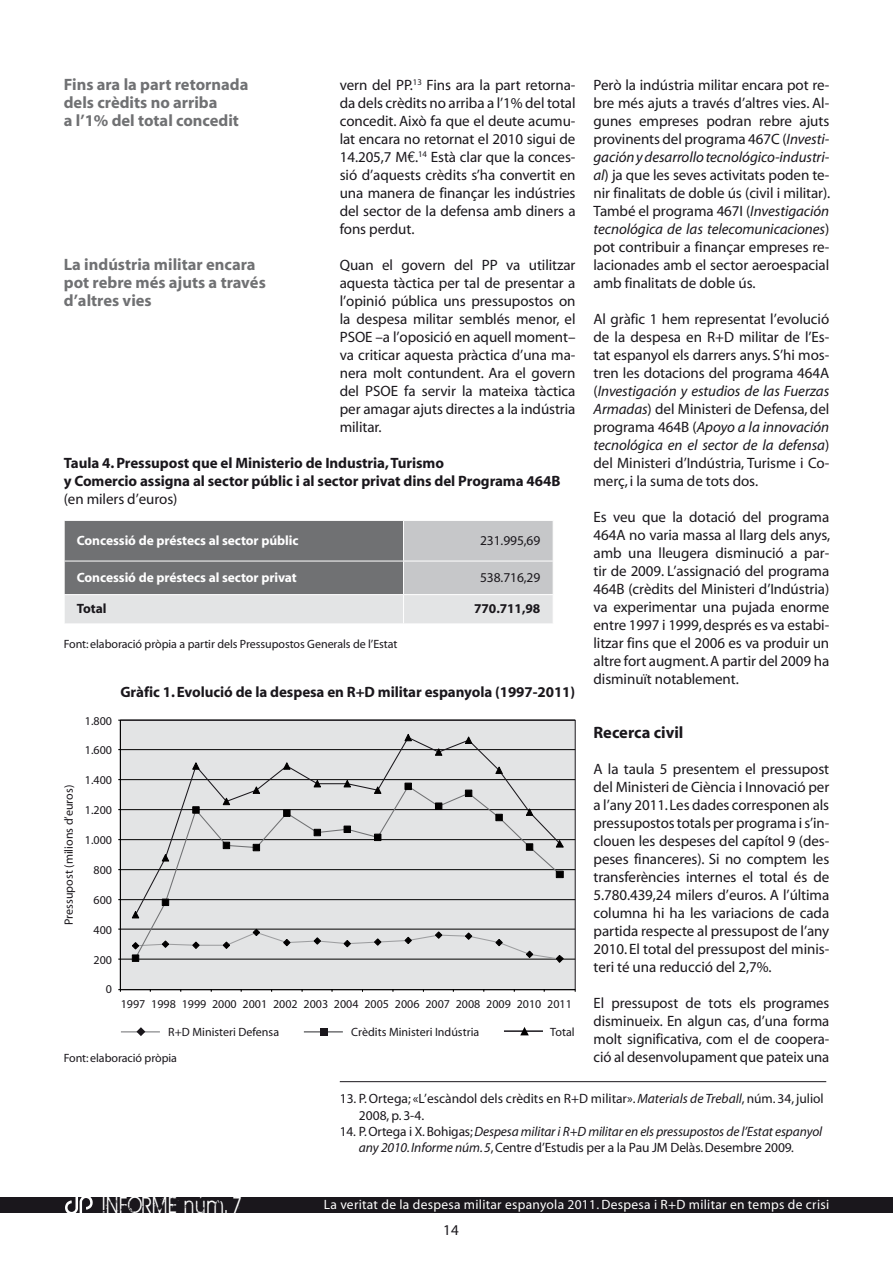
<style>
.page{position:relative;width:893px;height:1263px;background:#fff}
.page>*{position:absolute;margin:0;border:0;box-sizing:border-box;transform-origin:0 0}
.t1{font:25.2px "BIRTHOFAHERO";letter-spacing:.1em;color:#fff;scale:.83 1}
.t2{font:700 16.5px/18px "Myriad";color:#707173}
.t3{font:700 16.5px "Myriad";color:#1a171c}
.t4{font:15px/18px "Myriad";letter-spacing:-.005em;color:#1a171c;text-align:justify}
.t5{font:700 15px/18px "Myriad";letter-spacing:-.005em;color:#1a171c}
.t6{font:13.5px "Myriad";letter-spacing:-.005em;color:#1a171c}
.t7{font:italic 13.5px "Myriad";letter-spacing:-.01em;color:#1a171c}
.t8{font:13.5px "Myriad";letter-spacing:.02em;color:#fff}
.t9{font:700 13.5px "Myriad";letter-spacing:-.005em;color:#fff}
.t10{font:700 13.5px "Myriad";letter-spacing:-.005em;color:#1a171c}
.t11{font:12px "Myriad";color:#1a171c}
.s1{font-family:"Euphemia UCAS";font-size:13.5px}
.s2{font-style:italic}
.s3{font-style:normal}
</style>
<div class="page">
<div style="left:0;top:1197px;width:893px;height:16px;background:#1a171c"></div>
<svg style="left:65px;top:1197px;width:28px;height:16px"></svg>
<svg style="left:64px;top:520px;width:489px;height:103px;background:#a6a7a9"></svg>
<svg style="left:118px;top:720px;width:458px;height:272px;background:#d4d5d6"></svg>
<svg style="left:132px;top:962px;width:432px;height:1px"></svg>
<svg style="left:132px;top:918px;width:432px;height:44px;background:#d1d1d2"></svg>
<svg style="left:131px;top:734px;width:433px;height:184px;background:#d5d6d7"></svg>
<hr style="left:121px;top:1031px;width:39px;height:1px;background:#9d9ea0">
<svg style="left:136px;top:1027px;width:9px;height:9px"></svg>
<hr style="left:304px;top:1031px;width:39px;height:1px;background:#707173">
<div style="left:320px;top:1028px;width:7px;height:7px;background:#1a171c"></div>
<hr style="left:504px;top:1030px;width:39px;height:2px;background:#1a171c">
<svg style="left:520px;top:1027px;width:9px;height:8px"></svg>
<hr style="left:340px;top:1081px;width:486px;height:1px;background:#1a171c">
<p class="t2" style="left:64px;top:76px;width:186px">Fins ara la part retornada dels crèdits no arriba<br>a l’1% del total concedit</p>
<p class="t2" style="left:64px;top:256px;width:204px">La indústria militar encara pot rebre més ajuts a través d’altres vies</p>
<p class="t4" style="left:340px;top:77px;width:237px">vern del PP.<sup>13</sup> Fins ara la part retorna&shy;da dels crèdits no arriba a l’1% del total concedit. Això fa que el deute acumu&shy;lat encara no retornat el 2010 sigui de 14.205,7 M<span class="s1">€</span>.<sup>14</sup> Està clar que la conces&shy;sió d’aquests crèdits s’ha convertit en una manera de finançar les indústries del sector de la defensa amb diners a fons perdut.</p>
<p class="t4" style="left:340px;top:257px;width:237px">Quan el govern del PP va utilitzar aquesta tàctica per tal de presentar a l’opinió pública uns pressupostos on la despesa militar semblés menor, el PSOE</p>
<p class="t4" style="left:340px;top:329px;width:237px;text-indent:36px">–a l’oposició en aquell moment– va criticar aquesta pràctica d’una ma&shy;nera molt contundent. Ara el govern del PSOE</p>
<p class="t4" style="left:340px;top:383px;width:237px;text-indent:64px">fa servir la mateixa tàctica per amagar ajuts directes a la indústria militar.</p>
<p class="t5" style="left:64px;top:454px;width:498px">Taula 4. Pressupost que el Ministerio de Industria, Turismo<br>y Comercio assigna al sector públic i al sector privat dins del Programa 464B</p>
<p class="t4" style="left:64px;top:491px;width:115px">(en milers d’euros)</p>
<p class="t9" style="left:77px;top:533px;width:223px">Concessió de préstecs al sector públic</p>
<p class="t6" style="left:480px;top:533px;width:62px">231.995,69</p>
<p class="t9" style="left:77px;top:570px;width:221px">Concessió de préstecs al sector privat</p>
<p class="t6" style="left:480px;top:571px;width:62px">538.716,29</p>
<p class="t10" style="left:77px;top:602px;width:31px">Total</p>
<p class="t10" style="left:474px;top:602px;width:68px">770.711,98</p>
<p class="t11" style="left:64px;top:638px;width:335px">Font: elaboració pròpia a partir dels Pressupostos Generals de l’Estat</p>
<p class="t11" style="left:63px;top:925px;width:141px;rotate:-90deg">Pressupost (milions d’euros)</p>
<p class="t11" style="left:85px;top:714px;width:29px">1.800</p>
<p class="t11" style="left:85px;top:744px;width:29px">1.600</p>
<p class="t11" style="left:85px;top:774px;width:29px">1.400</p>
<p class="t11" style="left:85px;top:804px;width:29px">1.200</p>
<p class="t11" style="left:85px;top:834px;width:29px">1.000</p>
<p class="t11" style="left:94px;top:864px;width:20px">800</p>
<p class="t11" style="left:94px;top:894px;width:20px">600</p>
<p class="t11" style="left:94px;top:924px;width:20px">400</p>
<p class="t11" style="left:94px;top:953px;width:20px">200</p>
<p class="t11" style="left:106px;top:983px;width:8px">0</p>
<p class="t5" style="left:120px;top:684px;width:456px">Gràfic 1. Evolució de la despesa en R+D militar espanyola (1997-2011)</p>
<p class="t11" style="left:121px;top:998px;width:452px">1997 1998 1999 2000 2001 2002 2003 2004 2005 2006 2007 2008 2009 2010 2011</p>
<p class="t11" style="left:168px;top:1026px;width:112px">R+D Ministeri Defensa</p>
<p class="t11" style="left:351px;top:1026px;width:129px">Crèdits Ministeri Indústria</p>
<p class="t11" style="left:550px;top:1026px;width:26px">Total</p>
<p class="t11" style="left:64px;top:1052px;width:115px">Font: elaboració pròpia</p>
<p class="t4" style="left:593px;top:77px;width:238px">Però la indústria militar encara pot re&shy;bre més ajuts a través d’altres vies. Al&shy;gunes empreses podran rebre ajuts provinents del programa 467C (<span class="s2">Investi&shy;gaciónydesarrollotecnológico-industri&shy;al</span>) ja que les seves activitats poden te&shy;nir finalitats de doble ús (civil i militar).<br>També el programa 467I (<span class="s2">Investigación tecnológica de las telecomunicaciones</span>) pot contribuir a finançar empreses re&shy;lacionades amb el sector aeroespacial amb finalitats de doble ús.</p>
<p class="t4" style="left:593px;top:311px;width:237px">Al gràfic 1 hem representat l’evolució de la despesa en R+D militar de l’Es&shy;tat espanyol els darrers anys. S’hi mos&shy;tren les dotacions del programa 464A (<span class="s2">Investigación y estudios de las Fuerzas Armadas</span>) del Ministeri de Defensa, del programa 464B (<span class="s2">Apoyo a la innovación tecnológica en el sector de la defensa</span>) del Ministeri d’Indústria, Turisme i Co&shy;merç, i la suma de tots dos.</p>
<p class="t4" style="left:593px;top:509px;width:238px">Es veu que la dotació del programa 464A no varia massa al llarg dels anys, amb una lleugera disminució a par&shy;tir de 2009. L’assignació del programa 464B (crèdits del Ministeri d’Indústria) va experimentar una pujada enorme entre 1997 i 1999, després es va estabi&shy;litzar fins que el 2006 es va produir un altre fort augment. A partir del 2009 ha disminuït notablement.</p>
<p class="t3" style="left:593px;top:724px;width:91px">Recerca civil</p>
<p class="t4" style="left:593px;top:761px;width:237px">A la taula 5 presentem el pressupost del Ministeri de Ciència i Innovació per a l’any 2011. Les dades corresponen als pressupostos totals per programa i s’in&shy;clouen les despeses del capítol 9 (des&shy;peses financeres). Si no comptem les transferències internes el total és de 5.780.439,24 milers d’euros. A l’última columna hi ha les variacions de cada partida respecte al pressupost de l’any 2010. El total del pressupost del minis&shy;teri té una reducció del 2,7%.</p>
<p class="t4" style="left:593px;top:995px;width:237px">El pressupost de tots els programes disminueix. En algun cas, d’una forma molt significativa, com el de coopera&shy;ció al desenvolupament que pateix una</p>
<p class="t6" style="left:340px;top:1092px;width:485px">13.P. Ortega; «L’escàndol dels crèdits en R+D militar». <span class="s2">Materials de Treball</span>, núm. 34, juliol</p>
<p class="t6" style="left:359px;top:1108px;width:67px">2008, p. 3-4.</p>
<p class="t7" style="left:340px;top:1124px;width:484px"><span class="s3">14.P. Ortega i X. Bohigas;</span> Despesa militar i R+D militar en els pressupostos de l’Estat espanyol</p>
<p class="t6" style="left:359px;top:1141px;width:437px"><span class="s2">any 2010.Informe núm.5</span>, Centre d’Estudis per a la Pau JM Delàs. Desembre 2009<span class="s2">.</span></p>
<h1 class="t1" style="left:102px;top:1191px;width:169px">INFORME núm. 7</h1>
<p class="t8" style="left:324px;top:1198px;width:507px">La veritat de la despesa militar espanyola 2011. Despesa i R+D militar en temps de crisi</p>
<p class="t4" style="left:443px;top:1222px;width:17px">14</p>
</div>
